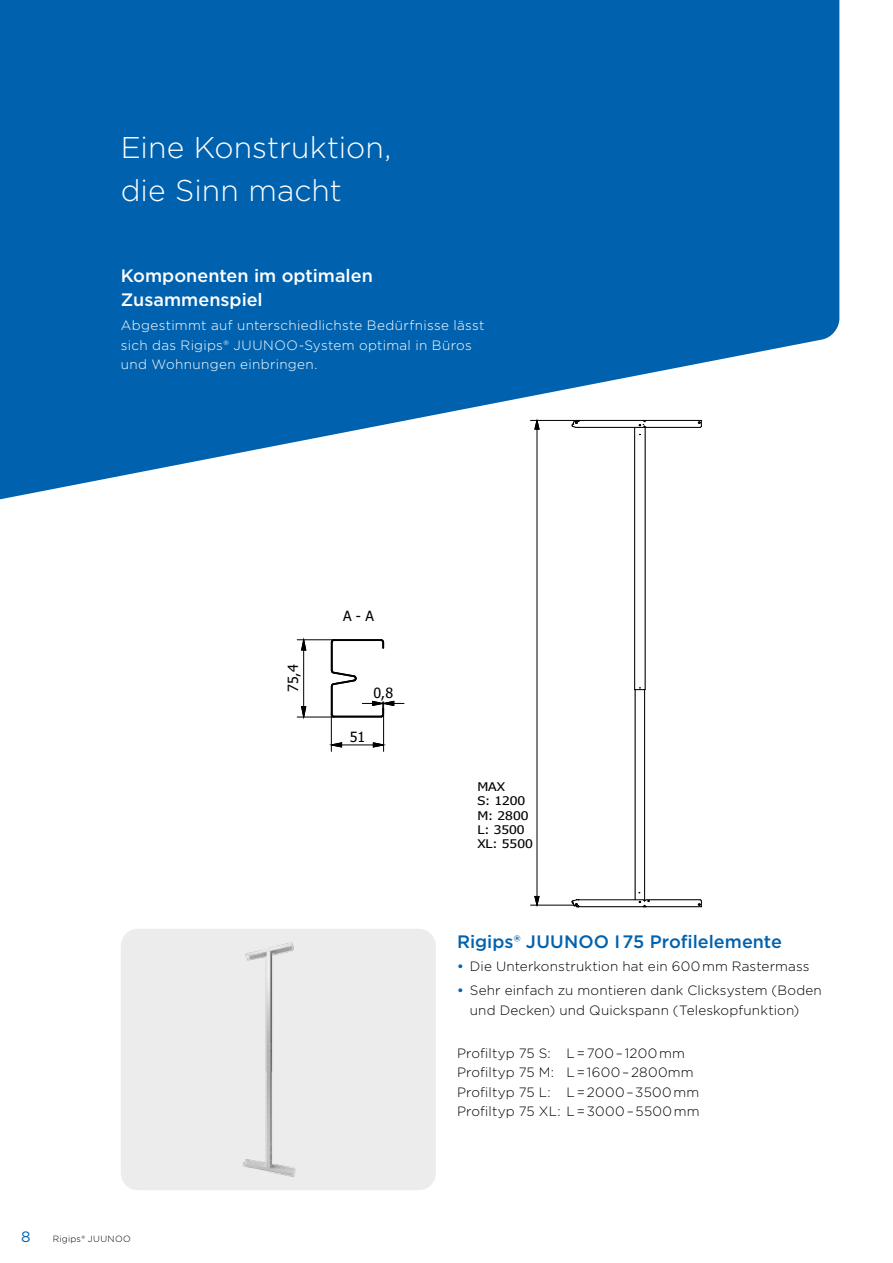
<style>
.page{position:relative;width:893px;height:1263px;background:#fff}
.page>*{position:absolute;margin:0;border:0;box-sizing:border-box;transform-origin:0 0}
.t1{font:300 30px/43.2px "Gotham";color:#fff}
.t2{font:500 18px/24px "Gotham";color:#fff}
.t3{font:500 18px "Gotham";color:#0062ae}
.t4{font:15px "Gotham";color:#0062ae}
.t5{font:14.1px "Tahoma";color:#000}
.t6{font:300 13.5px/19.5px "Gotham";letter-spacing:.01em;color:#000}
.t7{font:300 13.5px/19.5px "Gotham";letter-spacing:.025em;color:#fff}
.t8{font:12px/14.2px "Tahoma";letter-spacing:-.01em;color:#000;scale:1.18 1}
.t9{font:300 9px "Gotham";letter-spacing:.03em;color:#000}
.s1{font-weight:500;color:#0062ae}
</style>
<div class="page">
<svg style="left:0;top:0;width:839px;height:508px;fill:#0062ae"></svg>
<div style="left:121px;top:929px;width:315px;height:261px;background:#ececec;border-radius:17px"></div>
<img style="left:242px;top:942px;width:54px;height:235px">
<hr style="left:645px;top:428px;width:1px;height:262px;background:#000">
<hr style="left:634px;top:427px;width:1px;height:263px;background:#000">
<hr style="left:646px;top:906px;width:55px;height:1px;background:#000">
<hr style="left:646px;top:899px;width:54px;height:1px;background:#000">
<hr style="left:646px;top:420px;width:55px;height:1px;background:#000">
<hr style="left:646px;top:427px;width:54px;height:1px;background:#000">
<hr style="left:579px;top:427px;width:64px;height:1px;background:#000">
<hr style="left:579px;top:420px;width:64px;height:1px;background:#000">
<svg style="left:698px;top:899px;width:4px;height:8px"></svg>
<svg style="left:698px;top:420px;width:4px;height:8px"></svg>
<svg style="left:571px;top:687px;width:79px;height:221px"></svg>
<svg style="left:571px;top:420px;width:9px;height:8px"></svg>
<svg style="left:639px;top:420px;width:8px;height:8px"></svg>
<hr style="left:537px;top:429px;width:1px;height:467px;background:#000">
<hr style="left:530px;top:420px;width:46px;height:1px;background:#000">
<hr style="left:530px;top:905px;width:46px;height:1px;background:#000">
<svg style="left:534px;top:419px;width:6px;height:16px"></svg>
<svg style="left:534px;top:896px;width:6px;height:11px"></svg>
<hr style="left:303px;top:650px;width:1px;height:57px;background:#000">
<hr style="left:297px;top:639px;width:37px;height:1px;background:#000">
<hr style="left:297px;top:717px;width:37px;height:1px;background:#000">
<hr style="left:342px;top:745px;width:31px;height:1px;background:#000">
<hr style="left:331px;top:714px;width:1px;height:37px;background:#000">
<hr style="left:383px;top:714px;width:1px;height:37px;background:#000">
<svg style="left:301px;top:637px;width:5px;height:20px"></svg>
<svg style="left:301px;top:706px;width:6px;height:14px"></svg>
<svg style="left:329px;top:742px;width:13px;height:6px"></svg>
<svg style="left:373px;top:742px;width:13px;height:6px"></svg>
<svg style="left:330px;top:639px;width:74px;height:79px"></svg>
<h1 class="t1" style="left:121px;top:125px;width:272px">Eine Konstruktion, die Sinn macht</h1>
<h2 class="t2" style="left:121px;top:264px;width:254px">Komponenten im optimalen<br>Zusammenspiel</h2>
<p class="t7" style="left:121px;top:315px;width:365px">Abgestimmt auf unterschiedlichste Bedürfnisse lässt sich das Rigips® JUUNOO-System optimal in Büros und Wohnungen einbringen.</p>
<p class="t4" style="left:21px;top:1227px;width:11px">8</p>
<p class="t9" style="left:53px;top:1233px;width:79px">Rigips® JUUNOO</p>
<p class="t5" style="left:283px;top:692px;width:29px;rotate:-90deg">75,4</p>
<p class="t5" style="left:343px;top:606px;width:32px">A - A</p>
<p class="t5" style="left:373px;top:683px;width:21px">0,8</p>
<p class="t5" style="left:350px;top:727px;width:17px">51</p>
<p class="t8" style="left:477px;top:780px;width:48px">MAX<br>S: 1200<br>M: 2800<br>L: 3500<br>XL: 5500</p>
<h2 class="t3" style="left:457px;top:929px;width:326px">Rigips® JUUNOO I 75 Profilelemente</h2>
<p class="t6" style="left:457px;top:956px;width:354px"><span class="s1">•</span> Die Unterkonstruktion hat ein 600 mm Rastermass</p>
<p class="t6" style="left:470px;top:980px;width:353px;text-indent:-13px"><span class="s1">•</span> Sehr einfach zu montieren dank Clicksystem (Boden und Decken) und Quickspann (Teleskopfunktion)</p>
<p class="t6" style="left:457px;top:1043px;width:244px">Profiltyp 75 S: L = 700 – 1200 mm<br>Profiltyp 75 M: L = 1600 – 2800mm<br>Profiltyp 75 L: L = 2000 – 3500 mm<br>Profiltyp 75 XL: L = 3000 – 5500 mm</p>
</div>
